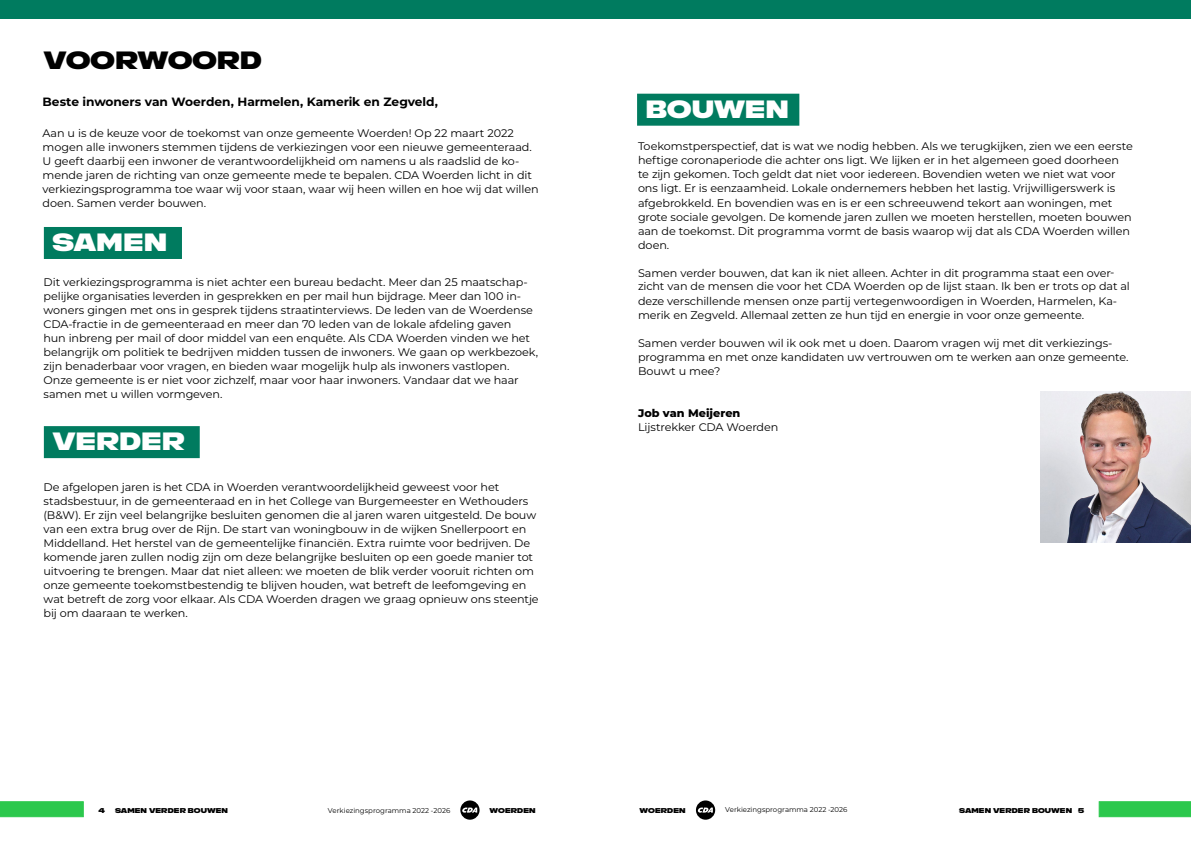
<style>
.page{position:relative;width:1191px;height:842px;background:#fff}
.page>*{position:absolute;margin:0;border:0;box-sizing:border-box;transform-origin:0 0}
.t1{font:25px "Rifton Norm";letter-spacing:.015em;color:#fff}
.t2{font:25px "Rifton Norm";letter-spacing:.005em;color:#000}
.t3{font:700 12px "Montserrat";letter-spacing:-.005em;color:#000}
.t4{font:11px/14px "Montserrat";letter-spacing:-.01em;color:#000}
.t5{font:800 11px "Montserrat";color:#000}
.t6{font:7px "Montserrat";color:#000}
.t7{font:7px "Rifton Norm";letter-spacing:.015em;color:#000}
</style>
<div class="page">
<svg style="left:460px;top:800px;width:19px;height:20px"></svg>
<svg style="left:462px;top:807px;width:15px;height:6px"></svg>
<svg style="left:0;top:801px;width:84px;height:16px"></svg>
<div style="left:696px;top:800px;width:19px;height:20px;background:#000;border-radius:50%"></div>
<svg style="left:698px;top:807px;width:15px;height:6px"></svg>
<div style="left:1098px;top:801px;width:93px;height:16px;background:#2cc84d;border:1px solid #2cc84d"></div>
<div style="left:44px;top:227px;width:138px;height:32px;background:#007b5f"></div>
<div style="left:44px;top:426px;width:156px;height:32px;background:#007b5f"></div>
<div style="left:637px;top:94px;width:162px;height:32px;background:#007b5f"></div>
<img style="left:1040px;top:392px;width:151px;height:150px">
<div style="left:0;top:0;width:1191px;height:19px;background:#007b5f"></div>
<h1 class="t2" style="left:44px;top:46px;width:220px">VOORWOORD</h1>
<p class="t3" style="left:43px;top:93px;width:397px">Beste inwoners van Woerden, Harmelen, Kamerik en Zegveld,</p>
<p class="t4" style="left:43px;top:125px;width:497px">Aan u is de keuze voor de toekomst van onze gemeente Woerden! Op 22 maart 2022 mogen alle inwoners stemmen tijdens de verkiezingen voor een nieuwe gemeenteraad.<br>U geeft daarbij een inwoner de verantwoordelijkheid om namens u als raadslid de ko&shy;mende jaren de richting van onze gemeente mede te bepalen. CDA Woerden licht in dit verkiezingsprogramma toe waar wij voor staan, waar wij heen willen en hoe wij dat willen doen. Samen verder bouwen.</p>
<h1 class="t1" style="left:53px;top:228px;width:116px">SAMEN</h1>
<p class="t4" style="left:44px;top:274px;width:496px">Dit verkiezingsprogramma is niet achter een bureau bedacht. Meer dan 25 maatschap&shy;pelijke organisaties leverden in gesprekken en per mail hun bijdrage. Meer dan 100 in&shy;woners gingen met ons in gesprek tijdens straatinterviews. De leden van de Woerdense CDA-fractie in de gemeenteraad en meer dan 70 leden van de lokale afdeling gaven<br>hun inbreng per mail of door middel van een enquête. Als CDA Woerden vinden we het belangrijk om politiek te bedrijven midden tussen de inwoners. We gaan op werkbezoek, zijn benaderbaar voor vragen, en bieden waar mogelijk hulp als inwoners vastlopen.<br>Onze gemeente is er niet voor zichzelf, maar voor haar inwoners. Vandaar dat we haar samen met u willen vormgeven.</p>
<h1 class="t1" style="left:53px;top:428px;width:134px">VERDER</h1>
<p class="t4" style="left:44px;top:480px;width:497px">De afgelopen jaren is het CDA in Woerden verantwoordelijkheid geweest voor het stadsbestuur, in de gemeenteraad en in het College van Burgemeester en Wethouders (B&amp;W). Er zijn veel belangrijke besluiten genomen die al jaren waren uitgesteld. De bouw van een extra brug over de Rijn. De start van woningbouw in de wijken Snellerpoort en Middelland. Het herstel van de gemeentelijke financiën. Extra ruimte voor bedrijven. De komende jaren zullen nodig zijn om deze belangrijke besluiten op een goede manier tot uitvoering te brengen. Maar dat niet alleen: we moeten de blik verder vooruit richten om onze gemeente toekomstbestendig te blijven houden, wat betreft de leefomgeving en wat betreft de zorg voor elkaar. Als CDA Woerden dragen we graag opnieuw ons steentje bij om daaraan te werken.</p>
<h1 class="t1" style="left:645px;top:95px;width:145px">BOUWEN</h1>
<p class="t4" style="left:638px;top:139px;width:496px">Toekomstperspectief, dat is wat we nodig hebben. Als we terugkijken, zien we een eerste heftige coronaperiode die achter ons ligt. We lijken er in het algemeen goed doorheen te zijn gekomen. Toch geldt dat niet voor iedereen. Bovendien weten we niet wat voor ons ligt. Er is eenzaamheid. Lokale ondernemers hebben het lastig. Vrijwilligerswerk is afgebrokkeld. En bovendien was en is er een schreeuwend tekort aan woningen, met grote sociale gevolgen. De komende jaren zullen we moeten herstellen, moeten bouwen aan de toekomst. Dit programma vormt de basis waarop wij dat als CDA Woerden willen doen.</p>
<p class="t4" style="left:638px;top:265px;width:493px">Samen verder bouwen, dat kan ik niet alleen. Achter in dit programma staat een over&shy;zicht van de mensen die voor het CDA Woerden op de lijst staan. Ik ben er trots op dat al deze verschillende mensen onze partij vertegenwoordigen in Woerden, Harmelen, Ka&shy;merik en Zegveld. Allemaal zetten ze hun tijd en energie in voor onze gemeente.</p>
<p class="t4" style="left:638px;top:335px;width:492px">Samen verder bouwen wil ik ook met u doen. Daarom vragen wij met dit verkiezings&shy;programma en met onze kandidaten uw vertrouwen om te werken aan onze gemeente.<br>Bouwt u mee?</p>
<p class="t5" style="left:638px;top:404px;width:104px">Job van Meijeren</p>
<p class="t4" style="left:638px;top:419px;width:142px">Lijstrekker CDA Woerden</p>
<p class="t7" style="left:98px;top:807px;width:8px">4</p>
<p class="t7" style="left:115px;top:807px;width:115px">SAMEN VERDER BOUWEN</p>
<p class="t6" style="left:328px;top:805px;width:124px">Verkiezingsprogramma 2022 -2026</p>
<p class="t7" style="left:489px;top:806px;width:48px">WOERDEN</p>
<p class="t7" style="left:639px;top:806px;width:48px">WOERDEN</p>
<p class="t6" style="left:725px;top:804px;width:124px">Verkiezingsprogramma 2022 -2026</p>
<p class="t7" style="left:959px;top:806px;width:127px">SAMEN VERDER BOUWEN 5</p>
</div>
